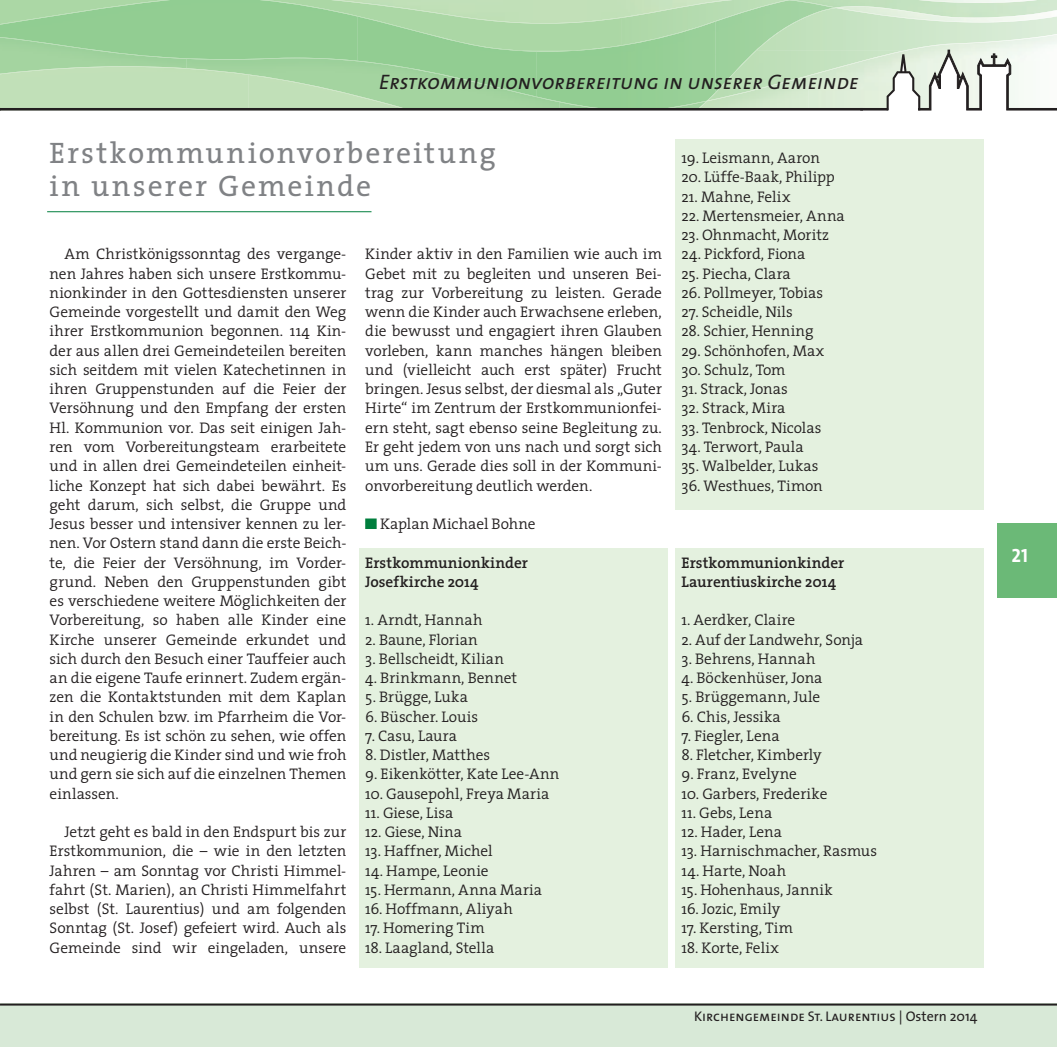
<style>
.page{position:relative;width:1057px;height:1047px;background:#fff}
.page>*{position:absolute;margin:0;border:0;box-sizing:border-box;transform-origin:0 0}
.t1{font:29.75px/33.2px "The Serif";letter-spacing:.065em;color:#808285}
.t2{font:italic 21px "The Sans Caps";color:#231f20}
.t3{font:19.25px "The Sans Bold Caps";color:#fff}
.t4{font:300 15.4px/19.2px "The Serif";letter-spacing:-.005em;color:#231f20;text-align:justify}
.t5{font:300 15.4px "The Serif";letter-spacing:.02em;color:#231f20}
.t6{font:600 15.4px/19.2px "The Serif";color:#231f20}
.t7{font:300 15.4px "The Serif";letter-spacing:.015em;color:#231f20}
.t8{font:14px "The Sans Caps";color:#231f20}
.s1{font-family:"The Sans"}
</style>
<div class="page">
<img style="left:1px;top:74px;width:372px;height:26px">
<img style="left:373px;top:100px;width:36px;height:8px">
<img style="left:1px;top:0;width:169px;height:25px">
<img style="left:259px;top:0;width:577px;height:51px">
<img style="left:511px;top:50px;width:72px;height:2px">
<img style="left:836px;top:8px;width:221px;height:14px">
<img style="left:815px;top:0;width:23px;height:8px">
<img style="left:331px;top:0;width:363px;height:24px">
<img style="left:694px;top:0;width:121px;height:101px">
<img style="left:903px;top:34px;width:154px;height:16px">
<img style="left:815px;top:50px;width:71px;height:24px">
<img style="left:1px;top:37px;width:438px;height:37px">
<img style="left:435px;top:73px;width:272px;height:35px">
<svg style="left:696px;top:100px;width:12px;height:8px"></svg>
<img style="left:0;top:74px;width:1px;height:36px">
<img style="left:0;top:38px;width:1px;height:36px">
<svg style="left:0;top:0;width:1px;height:38px"></svg>
<div style="left:0;top:1003px;width:1057px;height:44px;background:#d8e9d7"></div>
<div style="left:997px;top:523px;width:60px;height:75px;background:#6bb977"></div>
<hr style="left:0;top:1003px;width:1057px;height:2px;background:#231f20">
<div style="left:0;top:108px;width:862px;height:2px;border:1px solid #231f20"></div>
<div style="left:860px;top:108px;width:28px;height:2px;border:1px solid #231f20"></div>
<svg style="left:886px;top:50px;width:171px;height:61px"></svg>
<div style="left:359px;top:548px;width:309px;height:419px;background:#e4f1df"></div>
<div style="left:675px;top:139px;width:309px;height:371px;background:#e4f1df"></div>
<div style="left:675px;top:548px;width:309px;height:419px;background:#e4f1df"></div>
<div style="left:365px;top:518px;width:12px;height:11px;background:#007e3d"></div>
<hr style="left:47px;top:211px;width:324px;height:1px;background:#007e3d">
<h2 class="t2" style="left:379px;top:65px;width:481px">Erstkommunionvorbereitung in unserer Gemeinde</h2>
<h1 class="t1" style="left:50px;top:136px;width:448px">Erstkommunionvorbereitung in unserer Gemeinde</h1>
<p class="t4" style="left:50px;top:244px;width:298px;text-indent:15px">Am Christkönigssonntag des vergange&shy;nen Jahres haben sich unsere Erstkommu&shy;nionkinder in den Gottesdiensten unserer Gemeinde vorgestellt und damit den Weg ihrer Erstkommunion begonnen. 114 Kin&shy;der aus allen drei Gemeindeteilen bereiten sich seitdem mit vielen Katechetinnen in ihren Gruppenstunden auf die Feier der Versöhnung und den Empfang der ersten Hl. Kommunion vor. Das seit einigen Jah&shy;ren vom Vorbereitungsteam erarbeitete und in allen drei Gemeindeteilen einheit&shy;liche Konzept hat sich dabei bewährt. Es geht darum, sich selbst, die Gruppe und Jesus besser und intensiver kennen zu ler&shy;nen. Vor Ostern stand dann die erste Beich&shy;te, die Feier der Versöhnung, im Vorder&shy;grund. Neben den Gruppenstunden gibt es verschiedene weitere Möglichkeiten der Vorbereitung, so haben alle Kinder eine Kirche unserer Gemeinde erkundet und sich durch den Besuch einer Tauffeier auch an die eigene Taufe erinnert. Zudem ergän&shy;zen die Kontaktstunden mit dem Kaplan in den Schulen bzw. im Pfarrheim die Vor&shy;bereitung. Es ist schön zu sehen, wie offen und neugierig die Kinder sind und wie froh und gern sie sich auf die einzelnen Themen einlassen.</p>
<p class="t4" style="left:50px;top:822px;width:298px;text-indent:15px">Jetzt geht es bald in den Endspurt bis zur Erstkommunion, die – wie in den letzten Jahren – am Sonntag vor Christi Himmel&shy;fahrt (St. Marien), an Christi Himmelfahrt selbst (St. Laurentius) und am folgenden Sonntag (St. Josef) gefeiert wird. Auch als Gemeinde sind wir eingeladen, unsere</p>
<p class="t4" style="left:365px;top:244px;width:298px">Kinder aktiv in den Familien wie auch im Gebet mit zu begleiten und unseren Bei&shy;trag zur Vorbereitung zu leisten. Gerade wenn die Kinder auch Erwachsene erleben, die bewusst und engagiert ihren Glauben vorleben, kann manches hängen bleiben und (vielleicht auch erst später) Frucht bringen. Jesus selbst, der diesmal als „Guter Hirte“ im Zentrum der Erstkommunionfei&shy;ern steht, sagt ebenso seine Begleitung zu.<br>Er geht jedem von uns nach und sorgt sich um uns. Gerade dies soll in der Kommuni&shy;onvorbereitung deutlich werden.</p>
<p class="t4" style="left:380px;top:514px;width:157px">Kaplan Michael Bohne</p>
<p class="t6" style="left:365px;top:552px;width:164px">Erstkommunionkinder<br>Josefkirche 2014</p>
<p class="t5" style="left:365px;top:607px;width:119px">1. Arndt, Hannah</p>
<p class="t4" style="left:365px;top:629px;width:114px">2. Baune, Florian</p>
<p class="t4" style="left:365px;top:648px;width:140px">3. Bellscheidt, Kilian</p>
<p class="t5" style="left:365px;top:665px;width:153px">4. Brinkmann, Bennet</p>
<p class="t4" style="left:365px;top:687px;width:104px">5. Brügge, Luka</p>
<p class="t4" style="left:365px;top:706px;width:114px">6. Büscher. Louis</p>
<p class="t4" style="left:365px;top:725px;width:93px">7. Casu, Laura</p>
<p class="t4" style="left:365px;top:745px;width:126px">8. Distler, Matthes</p>
<p class="t4" style="left:365px;top:764px;width:196px">9. Eikenkötter, Kate Lee-Ann</p>
<p class="t4" style="left:365px;top:783px;width:186px">10. Gausepohl, Freya Maria</p>
<p class="t4" style="left:365px;top:802px;width:89px">11. Giese, Lisa</p>
<p class="t4" style="left:365px;top:822px;width:98px">12. Giese, Nina</p>
<p class="t4" style="left:365px;top:841px;width:129px">13. Haffner, Michel</p>
<p class="t4" style="left:365px;top:860px;width:125px">14. Hampe, Leonie</p>
<p class="t5" style="left:365px;top:877px;width:178px">15. Hermann, Anna Maria</p>
<p class="t5" style="left:365px;top:896px;width:149px">16. Hoffmann, Aliyah</p>
<p class="t4" style="left:365px;top:918px;width:121px">17. Homering Tim</p>
<p class="t4" style="left:365px;top:937px;width:130px">18. Laagland, Stella</p>
<p class="t4" style="left:681px;top:148px;width:140px">19. Leismann, Aaron</p>
<p class="t5" style="left:681px;top:164px;width:155px">20. Lüffe-Baak, Philipp</p>
<p class="t7" style="left:681px;top:184px;width:110px">21. Mahne, Felix</p>
<p class="t4" style="left:681px;top:206px;width:165px">22. Mertensmeier, Anna</p>
<p class="t4" style="left:681px;top:225px;width:149px">23. Ohnmacht, Moritz</p>
<p class="t4" style="left:681px;top:244px;width:125px">24. Pickford, Fiona</p>
<p class="t4" style="left:681px;top:263px;width:111px">25. Piecha, Clara</p>
<p class="t4" style="left:681px;top:283px;width:143px">26. Pollmeyer, Tobias</p>
<p class="t4" style="left:681px;top:302px;width:113px">27. Scheidle, Nils</p>
<p class="t4" style="left:681px;top:321px;width:134px">28. Schier, Henning</p>
<p class="t4" style="left:681px;top:340px;width:144px">29. Schönhofen, Max</p>
<p class="t4" style="left:681px;top:360px;width:105px">30. Schulz, Tom</p>
<p class="t4" style="left:681px;top:379px;width:108px">31. Strack, Jonas</p>
<p class="t4" style="left:681px;top:398px;width:105px">32. Strack, Mira</p>
<p class="t4" style="left:681px;top:417px;width:141px">33. Tenbrock, Nicolas</p>
<p class="t4" style="left:681px;top:437px;width:124px">34. Terwort, Paula</p>
<p class="t4" style="left:681px;top:456px;width:139px">35. Walbelder, Lukas</p>
<p class="t4" style="left:681px;top:475px;width:143px">36. Westhues, Timon</p>
<p class="t6" style="left:681px;top:552px;width:164px">Erstkommunionkinder<br>Laurentiuskirche 2014</p>
<p class="t4" style="left:681px;top:610px;width:115px">1. Aerdker, Claire</p>
<p class="t4" style="left:681px;top:629px;width:183px">2. Auf der Landwehr, Sonja</p>
<p class="t4" style="left:681px;top:648px;width:135px">3. Behrens, Hannah</p>
<p class="t4" style="left:681px;top:668px;width:142px">4. Böckenhüser, Jona</p>
<p class="t7" style="left:681px;top:684px;width:140px">5. Brüggemann, Jule</p>
<p class="t4" style="left:681px;top:706px;width:101px">6. Chis, Jessika</p>
<p class="t4" style="left:681px;top:725px;width:100px">7. Fiegler, Lena</p>
<p class="t4" style="left:681px;top:745px;width:142px">8. Fletcher, Kimberly</p>
<p class="t4" style="left:681px;top:764px;width:117px">9. Franz, Evelyne</p>
<p class="t4" style="left:681px;top:783px;width:147px">10. Garbers, Frederike</p>
<p class="t4" style="left:681px;top:802px;width:92px">11. Gebs, Lena</p>
<p class="t4" style="left:681px;top:822px;width:102px">12. Hader, Lena</p>
<p class="t4" style="left:681px;top:841px;width:197px">13. Harnischmacher, Rasmus</p>
<p class="t5" style="left:681px;top:857px;width:106px">14. Harte, Noah</p>
<p class="t4" style="left:681px;top:879px;width:153px">15. Hohenhaus, Jannik</p>
<p class="t4" style="left:681px;top:899px;width:100px">16. Jozic, Emily</p>
<p class="t4" style="left:681px;top:918px;width:113px">17. Kersting, Tim</p>
<p class="t4" style="left:681px;top:937px;width:99px">18. Korte, Felix</p>
<p class="t8" style="left:694px;top:1005px;width:285px">Kirchengemeinde St. Laurentius <span class="s1">| Ostern 2014</span></p>
<p class="t3" style="left:1011px;top:539px;width:18px">21</p>
</div>
